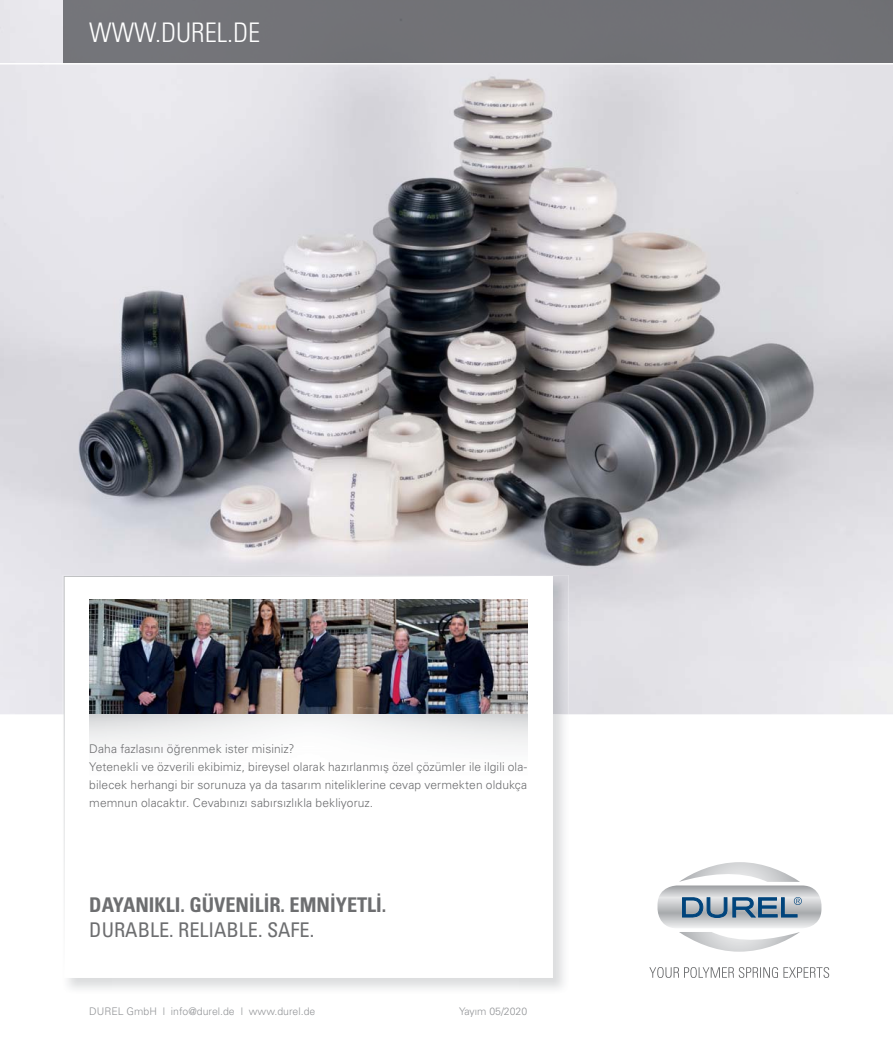
<style>
.page{position:relative;width:893px;height:1063px;background:#fff}
.page>*{position:absolute;margin:0;border:0;box-sizing:border-box;transform-origin:0 0}
.t1{font:300 condensed 27px "Univers";color:#fff}
.t2{font:20.25px "Univers LTCYR 67 Bold Cond";color:#6d6e70}
.t3{font:condensed 20.25px "Univers";color:#6d6e70}
.t4{font:300 12px/18px "Univers LTCYR 45";letter-spacing:.01em;color:#6d6e70}
.t5{font:300 10.5px "Univers";color:#939598}
.s1{font-family:"Univers LTCYR 45"}
</style>
<div class="page">
<img style="left:0;top:0;width:893px;height:714px">
<div style="left:64px;top:0;width:829px;height:63px;background:#717276"></div>
<hr style="left:0;top:63px;width:893px;height:2px;background:#fff">
<img style="left:63px;top:575px;width:506px;height:46px">
<img style="left:63px;top:621px;width:1px;height:93px">
<img style="left:553px;top:621px;width:16px;height:93px">
<svg style="left:64px;top:576px;width:489px;height:385px"></svg>
<img style="left:89px;top:600px;width:438px;height:214px">
<svg style="left:657px;top:885px;width:164px;height:43px;background:#c9cbcd"></svg>
<svg style="left:682px;top:897px;width:120px;height:21px;background:#7390a8"></svg>
<svg style="left:649px;top:967px;width:180px;height:11px"></svg>
<svg style="left:679px;top:862px;width:121px;height:20px"></svg>
<svg style="left:679px;top:932px;width:121px;height:20px"></svg>
<h1 class="t1" style="left:89px;top:22px;width:172px">WWW.DUREL.DE</h1>
<p class="t4" style="left:89px;top:741px;width:439px">Daha fazlasını öğrenmek ister misiniz?<br>Yetenekli ve özverili ekibimiz, bireysel olarak hazırlanmış özel çözümler ile ilgili ola&shy;bilecek herhangi bir sorunuza ya da tasarım niteliklerine cevap vermekten oldukça memnun olacaktır. Cevabınızı sabırsızlıkla bekliyoruz.</p>
<h2 class="t2" style="left:89px;top:895px;width:299px">DAYANIKLI. GÜVENİLİR. EMNİYETLİ.</h2>
<h2 class="t3" style="left:89px;top:923px;width:226px">DURABLE. RELIABLE. SAFE.</h2>
<p class="t5" style="left:89px;top:1007px;width:228px">DUREL GmbH | info@durel.de | www.durel.de</p>
<p class="t5" style="left:459px;top:1007px;width:70px"><span class="s1">Yayım</span> 05/2020</p>
</div>
